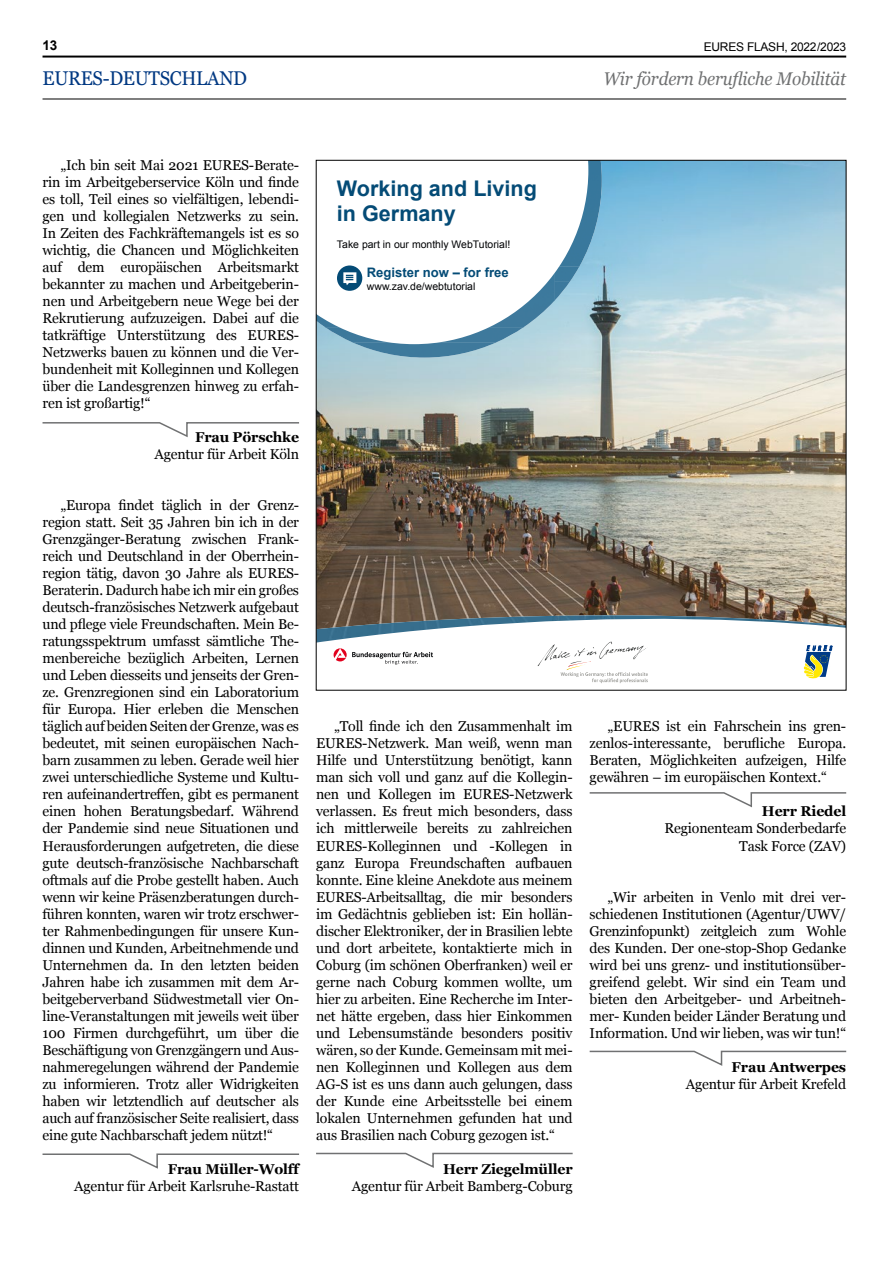
<style>
.page{position:relative;width:893px;height:1263px;background:#fff}
.page>*{position:absolute;margin:0;border:0;box-sizing:border-box;transform-origin:0 0}
.t1{font:700 21.6px/24.9px "Arial";color:#044b76}
.t2{font:19.95px "Georgia";letter-spacing:-.015em;color:#003882;scale:.93 1}
.t3{font:italic 18.3px "Georgia";letter-spacing:-.01em;color:#707172;scale:.93 1}
.P_eingerückt{font:14.25px/17px "Georgia";letter-spacing:-.01em;color:#000;text-align:justify}
.BT_____1{font:14.25px/17px "Georgia";letter-spacing:-.01em;color:#000;text-align:right}
.BT_____1-2{font:700 14.25px "Georgia";letter-spacing:-.01em;color:#000}
.t4{font:700 13.5px "Arial";color:#000}
.t5{font:700 13.05px "Arial";color:#044b76}
.t6{font:12px "Arial";letter-spacing:-.02em;color:#000}
.t7{font:10.5px "Arial";color:#000204}
</style>
<div class="page">
<svg style="left:42px;top:422px;width:258px;height:16px"></svg>
<svg style="left:42px;top:1153px;width:258px;height:16px"></svg>
<img style="left:318px;top:162px;width:526px;height:444px">
<img style="left:588px;top:162px;width:14px;height:105px">
<img style="left:352px;top:344px;width:144px;height:14px">
<svg style="left:318px;top:162px;width:270px;height:182px"></svg>
<svg style="left:318px;top:606px;width:526px;height:77px"></svg>
<div style="left:337px;top:265px;width:25px;height:26px;background:#044b76;border-radius:50%"></div>
<svg style="left:343px;top:272px;width:13px;height:13px"></svg>
<svg style="left:316px;top:1152px;width:257px;height:16px"></svg>
<svg style="left:589px;top:792px;width:258px;height:16px"></svg>
<svg style="left:589px;top:1050px;width:258px;height:16px"></svg>
<hr style="left:43px;top:56px;width:803px;height:2px;background:#000">
<hr style="left:43px;top:99px;width:803px;height:1px;background:#000">
<p class="t4" style="left:43px;top:37px;width:16px">13</p>
<p class="t6" style="left:704px;top:39px;width:144px">EURES FLASH, 2022/2023</p>
<h2 class="t2" style="left:43px;top:64px;width:221px">EURES-DEUTSCHLAND</h2>
<p class="t3" style="left:603px;top:65px;width:263px">Wir fördern berufliche Mobilität</p>
<p class="P_eingerückt" style="left:43px;top:156px;width:258px;text-indent:18px">„Ich bin seit Mai 2021 EURES-Berate&shy;rin im Arbeitgeberservice Köln und finde es toll, Teil eines so vielfältigen, lebendi&shy;gen und kollegialen Netzwerks zu sein.<br>In Zeiten des Fachkräftemangels ist es so wichtig, die Chancen und Möglichkeiten auf dem europäischen Arbeitsmarkt bekannter zu machen und Arbeitgeberin&shy;nen und Arbeitgebern neue Wege bei der Rekrutierung aufzuzeigen. Dabei auf die tatkräftige Unterstützung des EURES-Netzwerks bauen zu können und die Ver&shy;bundenheit mit Kolleginnen und Kollegen über die Landesgrenzen hinweg zu erfah&shy;ren ist großartig!“</p>
<p class="BT_____1-2" style="left:195px;top:427px;width:106px">Frau Pörschke</p>
<p class="BT_____1" style="left:154px;top:445px;width:146px">Agentur für Arbeit Köln</p>
<p class="P_eingerückt" style="left:43px;top:496px;width:258px;text-indent:18px">„Europa findet täglich in der Grenz&shy;region statt. Seit 35 Jahren bin ich in der Grenzgänger-Beratung zwischen Frank&shy;reich und Deutschland in der Oberrhein&shy;region tätig, davon 30 Jahre als EURES-Beraterin. Dadurch habe ich mir ein großes deutsch-französisches Netzwerk aufgebaut und pflege viele Freundschaften. Mein Be&shy;ratungsspektrum umfasst sämtliche The&shy;menbereiche bezüglich Arbeiten, Lernen und Leben diesseits und jenseits der Gren&shy;ze. Grenzregionen sind ein Laboratorium für Europa. Hier erleben die Menschen täglich auf beiden Seiten der Grenze, was es bedeutet, mit seinen europäischen Nach&shy;barn zusammen zu leben. Gerade weil hier zwei unterschiedliche Systeme und Kultu&shy;ren aufeinandertreffen, gibt es permanent einen hohen Beratungsbedarf. Während der Pandemie sind neue Situationen und Herausforderungen aufgetreten, die diese gute deutsch-französische Nachbarschaft oftmals auf die Probe gestellt haben. Auch wenn wir keine Präsenzberatungen durch&shy;führen konnten, waren wir trotz erschwer&shy;ter Rahmenbedingungen für unsere Kun&shy;dinnen und Kunden, Arbeitnehmende und Unternehmen da. In den letzten beiden Jahren habe ich zusammen mit dem Ar&shy;beitgeberverband Südwestmetall vier On&shy;line-Veranstaltungen mit jeweils weit über 100 Firmen durchgeführt, um über die Beschäftigung von Grenzgängern und Aus&shy;nahmeregelungen während der Pandemie zu informieren. Trotz aller Widrigkeiten haben wir letztendlich auf deutscher als auch auf französischer Seite realisiert, dass eine gute Nachbarschaft jedem nützt!“</p>
<p class="BT_____1-2" style="left:168px;top:1158px;width:134px">Frau Müller-Wolff</p>
<p class="BT_____1" style="left:74px;top:1177px;width:226px">Agentur für Arbeit Karlsruhe-Rastatt</p>
<p class="t1" style="left:337px;top:177px;width:201px">Working and Living in Germany</p>
<p class="t7" style="left:337px;top:237px;width:175px">Take part in our monthly WebTutorial!</p>
<p class="t5" style="left:367px;top:264px;width:143px">Register now – for free</p>
<p class="t7" style="left:367px;top:279px;width:110px">www.zav.de/webtutorial</p>
<p class="P_eingerückt" style="left:316px;top:717px;width:258px;text-indent:18px">„Toll finde ich den Zusammenhalt im EURES-Netzwerk. Man weiß, wenn man Hilfe und Unterstützung benötigt, kann man sich voll und ganz auf die Kollegin&shy;nen und Kollegen im EURES-Netzwerk verlassen. Es freut mich besonders, dass ich mittlerweile bereits zu zahlreichen EURES-Kolleginnen und -Kollegen in ganz Europa Freundschaften aufbauen konnte. Eine kleine Anekdote aus meinem EURES-Arbeitsalltag, die mir besonders im Gedächtnis geblieben ist: Ein hollän&shy;discher Elektroniker, der in Brasilien lebte und dort arbeitete, kontaktierte mich in Coburg (im schönen Oberfranken) weil er gerne nach Coburg kommen wollte, um hier zu arbeiten. Eine Recherche im Inter&shy;net hätte ergeben, dass hier Einkommen und Lebensumstände besonders positiv wären, so der Kunde. Gemeinsam mit mei&shy;nen Kolleginnen und Kollegen aus dem AG-S ist es uns dann auch gelungen, dass der Kunde eine Arbeitsstelle bei einem lokalen Unternehmen gefunden hat und aus Brasilien nach Coburg gezogen ist.“</p>
<p class="P_eingerückt" style="left:590px;top:717px;width:258px;text-indent:18px">„EURES ist ein Fahrschein ins gren&shy;zenlos-interessante, berufliche Europa.<br>Beraten, Möglichkeiten aufzeigen, Hilfe gewähren – im europäischen Kontext.“</p>
<p class="BT_____1-2" style="left:443px;top:1158px;width:131px">Herr Ziegelmüller</p>
<p class="BT_____1" style="left:352px;top:1177px;width:222px">Agentur für Arbeit Bamberg-Coburg</p>
<p class="BT_____1-2" style="left:762px;top:801px;width:86px">Herr Riedel</p>
<p class="BT_____1" style="left:664px;top:819px;width:183px">Regionenteam Sonderbedarfe<br>Task Force (ZAV)</p>
<p class="P_eingerückt" style="left:590px;top:887px;width:258px;text-indent:18px">„Wir arbeiten in Venlo mit drei ver&shy;schiedenen Institutionen (Agentur/UWV/ Grenzinfopunkt) zeitgleich zum Wohle des Kunden. Der one-stop-Shop Gedanke wird bei uns grenz- und institutionsüber&shy;greifend gelebt. Wir sind ein Team und bieten den Arbeitgeber- und Arbeitneh&shy;mer- Kunden beider Länder Beratung und Information. Und wir lieben, was wir tun!“</p>
<p class="BT_____1-2" style="left:732px;top:1056px;width:116px">Frau Antwerpes</p>
<p class="BT_____1" style="left:686px;top:1075px;width:162px">Agentur für Arbeit Krefeld</p>
</div>
